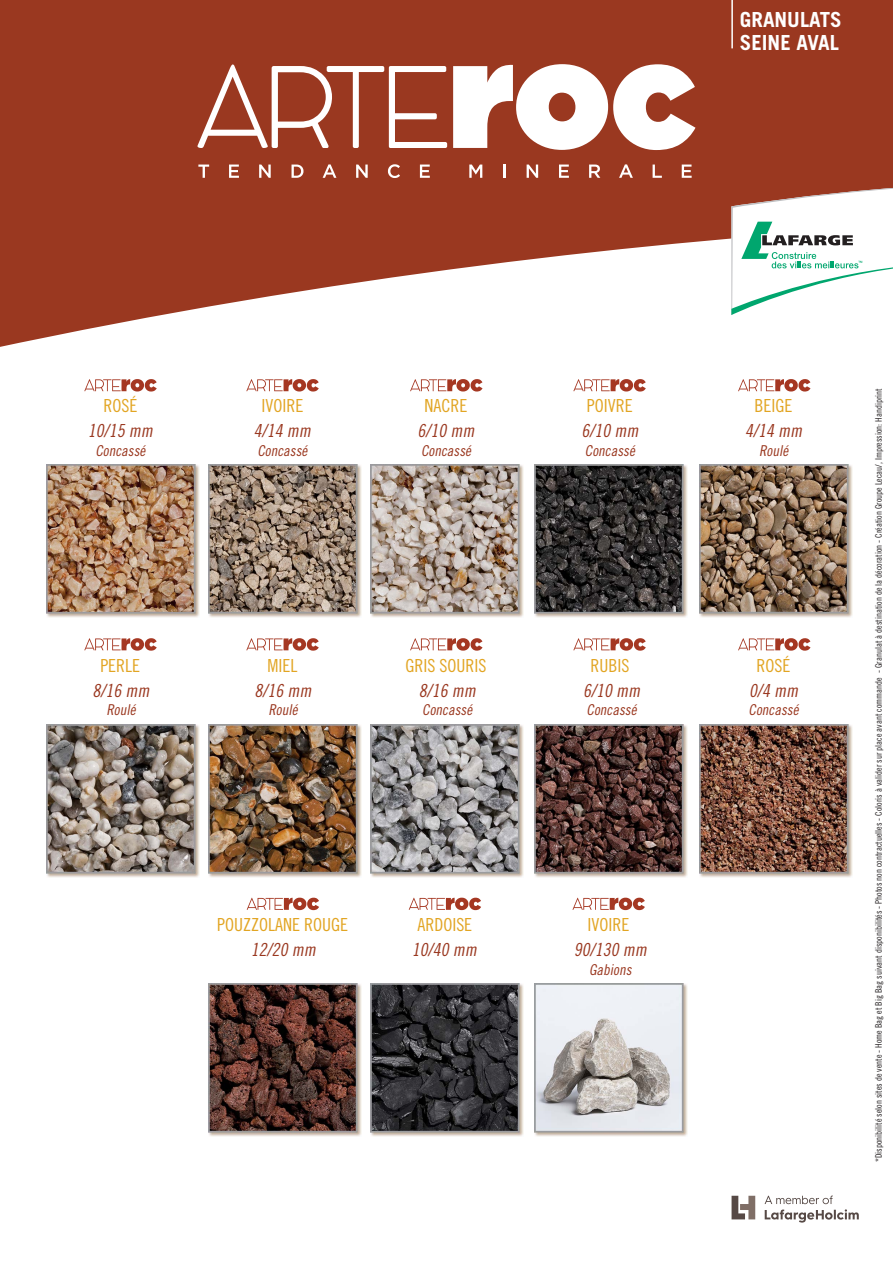
<style>
.page{position:relative;width:893px;height:1263px;background:#fff}
.page>*{position:absolute;margin:0;border:0;box-sizing:border-box;transform-origin:0 0}
.t1{font:700 20.85px "Trade Gothic LT Std";color:#fff}
.t2{font:italic 18px "Trade Gothic LT Std Cn 18";color:#9a3820}
.t3{font:18px "Trade Gothic LT Std Cn 18";color:#e2a523}
.t4{font:italic 15px "Trade Gothic LT Std Cn 18";color:#9a3820}
.t5{font:9px "Trade Gothic LT Std Cn 18";color:#231f20}
</style>
<div class="page">
<svg style="left:0;top:0;width:893px;height:347px;fill:#9a3820"></svg>
<svg style="left:731px;top:187px;width:162px;height:128px"></svg>
<hr style="left:731px;top:0;width:2px;height:48px;background:#fff">
<svg style="left:197px;top:64px;width:250px;height:84px"></svg>
<svg style="left:453px;top:64px;width:242px;height:86px"></svg>
<svg style="left:198px;top:165px;width:11px;height:13px"></svg>
<svg style="left:229px;top:165px;width:10px;height:13px"></svg>
<svg style="left:259px;top:165px;width:12px;height:13px"></svg>
<svg style="left:292px;top:165px;width:11px;height:13px"></svg>
<svg style="left:323px;top:164px;width:13px;height:14px"></svg>
<svg style="left:356px;top:165px;width:12px;height:13px"></svg>
<svg style="left:388px;top:164px;width:12px;height:14px"></svg>
<svg style="left:420px;top:165px;width:10px;height:13px"></svg>
<svg style="left:469px;top:165px;width:13px;height:13px"></svg>
<svg style="left:503px;top:165px;width:3px;height:13px"></svg>
<svg style="left:527px;top:165px;width:11px;height:13px"></svg>
<svg style="left:559px;top:165px;width:10px;height:13px"></svg>
<svg style="left:589px;top:165px;width:11px;height:13px"></svg>
<svg style="left:619px;top:164px;width:14px;height:14px"></svg>
<svg style="left:653px;top:165px;width:9px;height:13px"></svg>
<svg style="left:682px;top:165px;width:10px;height:13px"></svg>
<svg style="left:732px;top:1196px;width:23px;height:23px"></svg>
<svg style="left:765px;top:1195px;width:94px;height:27px"></svg>
<svg style="left:84px;top:379px;width:73px;height:12px"></svg>
<svg style="left:84px;top:638px;width:73px;height:13px"></svg>
<svg style="left:246px;top:379px;width:73px;height:12px"></svg>
<svg style="left:246px;top:638px;width:73px;height:13px"></svg>
<svg style="left:410px;top:379px;width:72px;height:12px"></svg>
<svg style="left:410px;top:638px;width:72px;height:13px"></svg>
<svg style="left:247px;top:898px;width:72px;height:12px"></svg>
<svg style="left:409px;top:898px;width:72px;height:12px"></svg>
<svg style="left:572px;top:898px;width:73px;height:12px"></svg>
<svg style="left:573px;top:379px;width:73px;height:12px"></svg>
<svg style="left:573px;top:638px;width:73px;height:13px"></svg>
<svg style="left:738px;top:379px;width:72px;height:12px"></svg>
<svg style="left:738px;top:638px;width:72px;height:13px"></svg>
<img style="left:46px;top:465px;width:153px;height:153px">
<img style="left:208px;top:465px;width:153px;height:153px">
<img style="left:371px;top:465px;width:153px;height:153px">
<img style="left:535px;top:465px;width:153px;height:153px">
<img style="left:699px;top:465px;width:153px;height:153px">
<img style="left:46px;top:724px;width:153px;height:153px">
<img style="left:208px;top:724px;width:153px;height:153px">
<img style="left:371px;top:724px;width:153px;height:153px">
<img style="left:535px;top:724px;width:153px;height:153px">
<img style="left:699px;top:724px;width:153px;height:153px">
<img style="left:208px;top:984px;width:153px;height:153px">
<img style="left:371px;top:984px;width:153px;height:153px">
<img style="left:535px;top:984px;width:153px;height:153px">
<h1 class="t1" style="left:740px;top:6px;width:103px">GRANULATS</h1>
<h1 class="t1" style="left:740px;top:29px;width:101px">SEINE AVAL</h1>
<h2 class="t3" style="left:103px;top:395px;width:35px">ROSÉ</h2>
<h2 class="t3" style="left:261px;top:395px;width:43px">IVOIRE</h2>
<h2 class="t3" style="left:425px;top:395px;width:44px">NACRE</h2>
<h2 class="t3" style="left:587px;top:395px;width:47px">POIVRE</h2>
<h2 class="t3" style="left:755px;top:395px;width:39px">BEIGE</h2>
<h2 class="t2" style="left:88px;top:420px;width:70px">10/15 mm</h2>
<h3 class="t4" style="left:95px;top:441px;width:55px">Concassé</h3>
<h2 class="t2" style="left:254px;top:420px;width:62px">4/14 mm</h2>
<h3 class="t4" style="left:257px;top:441px;width:55px">Concassé</h3>
<h2 class="t2" style="left:418px;top:420px;width:62px">6/10 mm</h2>
<h3 class="t4" style="left:421px;top:441px;width:55px">Concassé</h3>
<h2 class="t2" style="left:581px;top:420px;width:62px">6/10 mm</h2>
<h3 class="t4" style="left:585px;top:441px;width:55px">Concassé</h3>
<h2 class="t2" style="left:745px;top:420px;width:62px">4/14 mm</h2>
<h3 class="t4" style="left:759px;top:441px;width:34px">Roulé</h3>
<h2 class="t3" style="left:100px;top:654px;width:41px">PERLE</h2>
<h2 class="t3" style="left:267px;top:654px;width:31px">MIEL</h2>
<h2 class="t3" style="left:406px;top:654px;width:82px">GRIS SOURIS</h2>
<h2 class="t3" style="left:590px;top:654px;width:40px">RUBIS</h2>
<h2 class="t3" style="left:757px;top:654px;width:35px">ROSÉ</h2>
<h2 class="t2" style="left:92px;top:680px;width:62px">8/16 mm</h2>
<h3 class="t4" style="left:106px;top:701px;width:34px">Roulé</h3>
<h2 class="t2" style="left:254px;top:680px;width:62px">8/16 mm</h2>
<h3 class="t4" style="left:268px;top:701px;width:34px">Roulé</h3>
<h2 class="t2" style="left:419px;top:680px;width:62px">8/16 mm</h2>
<h3 class="t4" style="left:422px;top:701px;width:55px">Concassé</h3>
<h2 class="t2" style="left:583px;top:680px;width:62px">6/10 mm</h2>
<h3 class="t4" style="left:587px;top:701px;width:55px">Concassé</h3>
<h2 class="t3" style="left:217px;top:914px;width:132px">POUZZOLANE ROUGE</h2>
<h2 class="t3" style="left:417px;top:914px;width:56px">ARDOISE</h2>
<h2 class="t3" style="left:587px;top:914px;width:43px">IVOIRE</h2>
<h2 class="t2" style="left:251px;top:939px;width:70px">12/20 mm</h2>
<h2 class="t2" style="left:412px;top:939px;width:70px">10/40 mm</h2>
<h2 class="t2" style="left:574px;top:939px;width:78px">90/130 mm</h2>
<h3 class="t4" style="left:589px;top:960px;width:47px">Gabions</h3>
<h2 class="t2" style="left:749px;top:680px;width:54px">0/4 mm</h2>
<h3 class="t4" style="left:749px;top:701px;width:55px">Concassé</h3>
<p class="t5" style="left:873px;top:1162px;width:775px;rotate:-90deg">*Disponibilité selon sites de vente - Home Bag et Big Bag suivant disponibilités - Photos non contractuelles - Coloris à valider sur place avant commande - Granulat à destination de la décoration - Création Groupe Lecau/, Impression: Handiprint</p>
</div>
